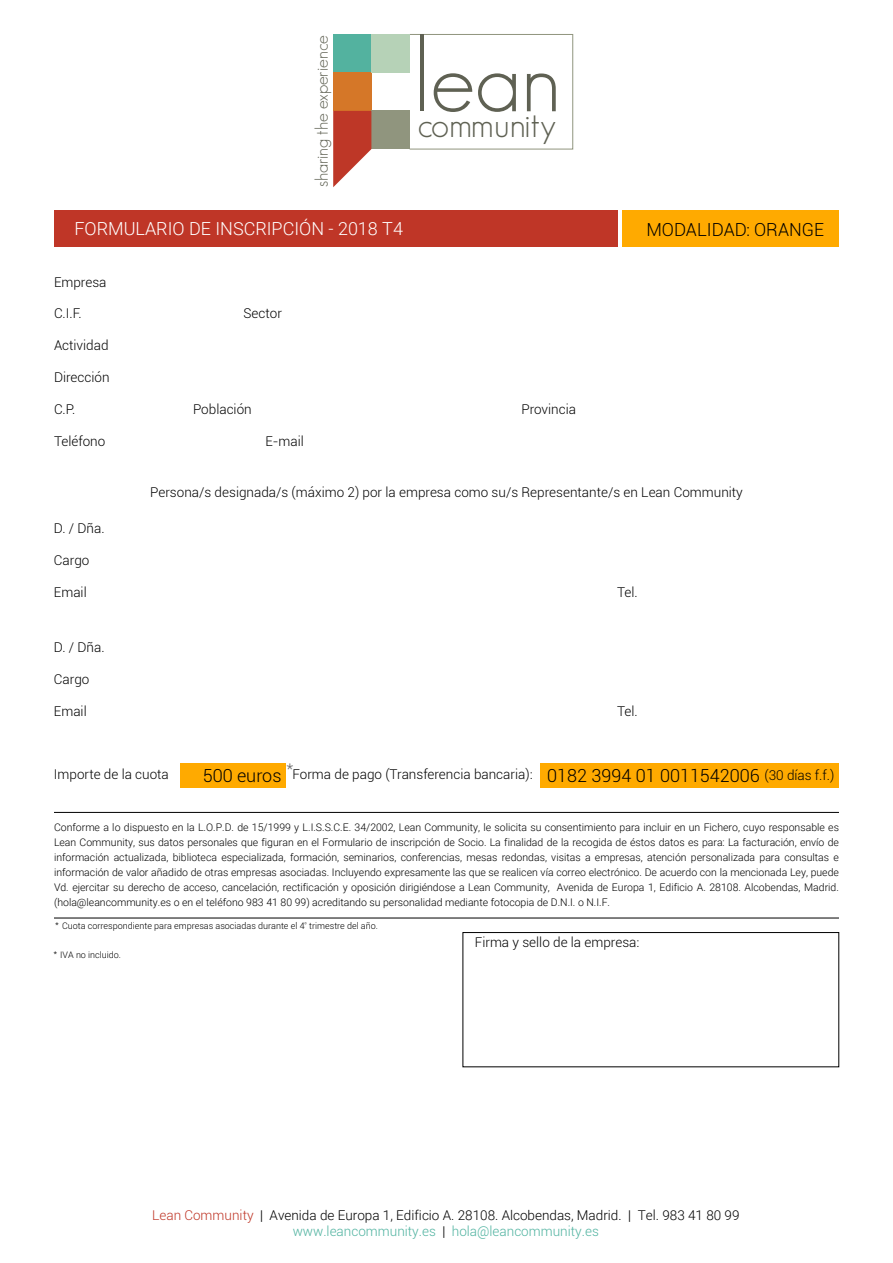
<style>
.page{position:relative;width:893px;height:1263px;background:#fff}
.page>*{position:absolute;margin:0;border:0;box-sizing:border-box;transform-origin:0 0}
.t1{font:300 36.3px "Geosans";color:#5f6153}
.t2{font:300 18px "Roboto";color:#fff}
.t3{font:300 18px "Roboto";color:#000}
.t4{font:300 18px "Roboto";color:#6e6e6e}
.t5{font:300 17.85px "Geosans";color:#5f6153}
.t6{font:300 13.5px/16.2px "Roboto";color:#000;text-align:center}
.t7{font:300 10.5px/15px "Roboto";color:#000;text-align:justify}
.t8{font:300 9px "Roboto";color:#000}
.s1{font-size:18px}
.s2{color:#bf3627}
.s3{color:#50b3a0}
</style>
<div class="page">
<div style="left:540px;top:763px;width:299px;height:24px;background:#fa0"></div>
<div style="left:55px;top:210px;width:563px;height:37px;background:#bf3627"></div>
<div style="left:622px;top:211px;width:217px;height:36px;background:#fa0"></div>
<div style="left:180px;top:763px;width:106px;height:24px;background:#fa0"></div>
<hr style="left:54px;top:812px;width:785px;height:1px;background:#000">
<hr style="left:54px;top:918px;width:785px;height:1px;background:#000">
<div style="left:409px;top:34px;width:164px;height:115px;border:1px solid #90957e"></div>
<div style="left:333px;top:34px;width:38px;height:39px;background:#53b29f"></div>
<div style="left:333px;top:73px;width:38px;height:38px;background:#d57728"></div>
<div style="left:371px;top:34px;width:39px;height:39px;background:#b6d2b7"></div>
<div style="left:371px;top:111px;width:39px;height:38px;background:#90957e"></div>
<svg style="left:333px;top:111px;width:38px;height:76px"></svg>
<hr style="left:420px;top:34px;width:4px;height:77px;background:#5f6153">
<svg style="left:434px;top:73px;width:38px;height:39px"></svg>
<svg style="left:478px;top:73px;width:38px;height:39px"></svg>
<svg style="left:527px;top:73px;width:29px;height:38px"></svg>
<div style="left:463px;top:932px;width:376px;height:135px;border:1px solid #000"></div>
<h3 class="t5" style="left:312px;top:187px;width:153px;rotate:-90deg">sharing the experience</h3>
<h1 class="t1" style="left:417px;top:105px;width:140px">community</h1>
<h2 class="t2" style="left:74px;top:216px;width:330px">FORMULARIO DE INSCRIPCIÓN - 2018 T4</h2>
<h2 class="t3" style="left:646px;top:217px;width:179px">MODALIDAD: ORANGE</h2>
<p class="t6" style="left:54px;top:273px;width:54px">Empresa</p>
<p class="t6" style="left:54px;top:305px;width:29px">C.I.F.</p>
<p class="t6" style="left:54px;top:337px;width:56px">Actividad</p>
<p class="t6" style="left:54px;top:369px;width:57px">Dirección</p>
<p class="t6" style="left:54px;top:401px;width:23px">C.P.</p>
<p class="t6" style="left:54px;top:433px;width:53px">Teléfono</p>
<p class="t6" style="left:243px;top:305px;width:40px">Sector</p>
<p class="t6" style="left:193px;top:401px;width:60px">Población</p>
<p class="t6" style="left:521px;top:401px;width:56px">Provincia</p>
<p class="t6" style="left:265px;top:433px;width:40px">E-mail</p>
<p class="t6" style="left:150px;top:484px;width:594px">Persona/s designada/s (máximo 2) por la empresa como su/s Representante/s en Lean Community</p>
<p class="t6" style="left:54px;top:520px;width:52px">D. / Dña.</p>
<p class="t6" style="left:54px;top:552px;width:37px">Cargo</p>
<p class="t6" style="left:54px;top:584px;width:34px">Email</p>
<p class="t6" style="left:617px;top:584px;width:22px">Tel.</p>
<p class="t6" style="left:54px;top:639px;width:52px">D. / Dña.</p>
<p class="t6" style="left:54px;top:671px;width:37px">Cargo</p>
<p class="t6" style="left:54px;top:703px;width:34px">Email</p>
<p class="t6" style="left:617px;top:703px;width:22px">Tel.</p>
<h2 class="t4" style="left:286px;top:754px;width:9px">*</h2>
<p class="t6" style="left:54px;top:765px;width:116px">Importe de la cuota</p>
<p class="t6" style="left:203px;top:765px;width:633px"><span class="s1">500 euros</span> Forma de pago (Transferencia bancaria): <span class="s1">0182 3994 01 0011542006</span> (30 días f.f.)</p>
<p class="t7" style="left:54px;top:819px;width:786px">Conforme a lo dispuesto en la L.O.P.D. de 15/1999 y L.I.S.S.C.E. 34/2002, Lean Community, le solicita su consentimiento para incluir en un Fichero, cuyo responsable es Lean Community, sus datos personales que figuran en el Formulario de inscripción de Socio. La finalidad de la recogida de éstos datos es para: La facturación, envío de información actualizada, biblioteca especializada, formación, seminarios, conferencias, mesas redondas, visitas a empresas, atención personalizada para consultas e información de valor añadido de otras empresas asociadas. Incluyendo expresamente las que se realicen vía correo electrónico. De acuerdo con la mencionada Ley, puede Vd. ejercitar su derecho de acceso, cancelación, rectificación y oposición dirigiéndose a Lean Community, Avenida de Europa 1, Edificio A. 28108. Alcobendas, Madrid. (hola@leancommunity.es o en el teléfono 983 41 80 99) acreditando su personalidad mediante fotocopia de D.N.I. o N.I.F.</p>
<p class="t8" style="left:62px;top:919px;width:317px">Cuota correspondiente para empresas asociadas durante el 4<sup>º</sup> trimestre del año.</p>
<p class="t8" style="left:55px;top:917px;width:5px">*</p>
<p class="t8" style="left:53px;top:949px;width:69px">* IVA no incluido.</p>
<p class="t6" style="left:475px;top:934px;width:166px">Firma y sello de la empresa:</p>
<p class="t6" style="left:152px;top:1207px;width:589px"><span class="s2">Lean Community</span> | Avenida de Europa 1, Edificio A. 28108. Alcobendas, Madrid. | Tel. 983 41 80 99 <span class="s3">www.leancommunity.es</span> | <span class="s3">hola@leancommunity.es</span></p>
</div>
